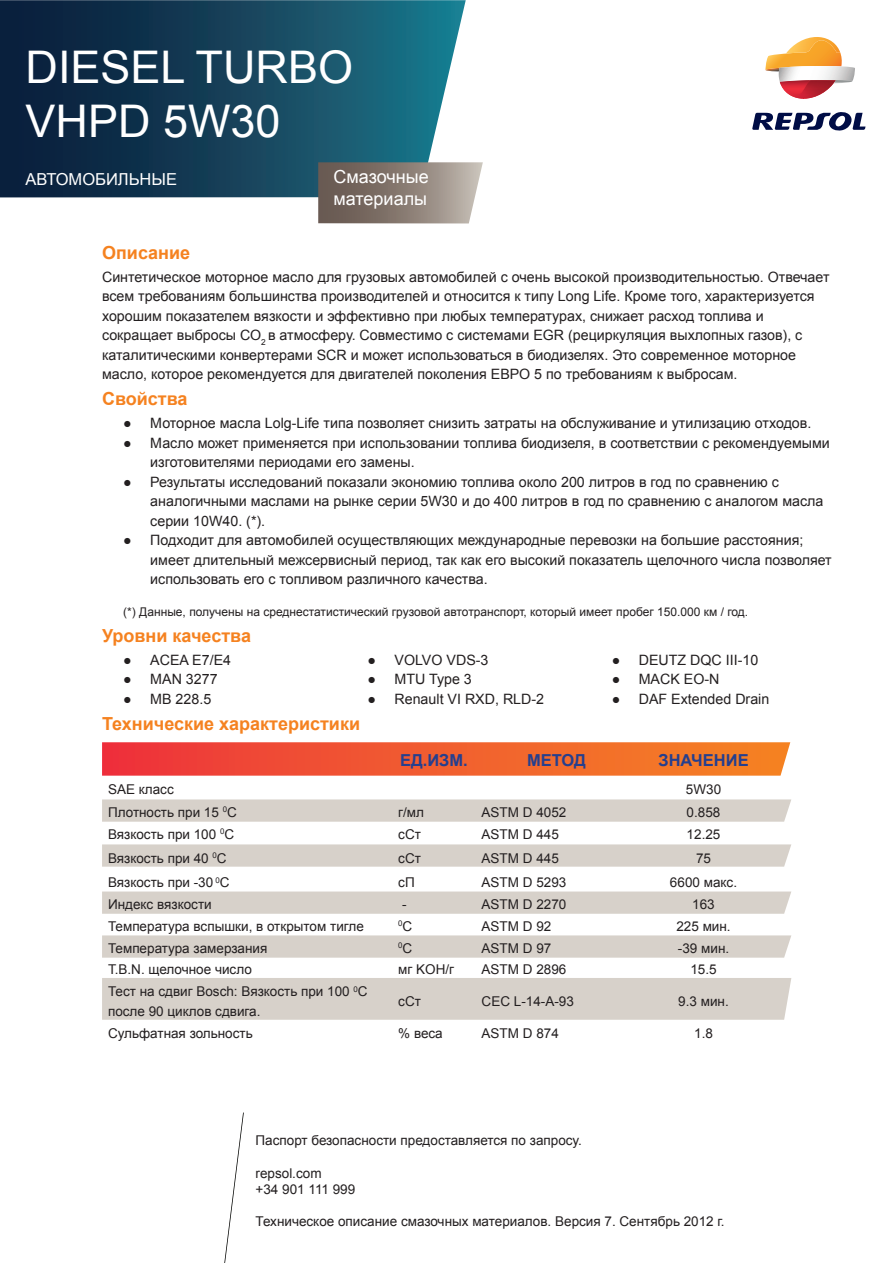
<style>
.page{position:relative;width:893px;height:1263px;background:#fff}
.page>*{position:absolute;margin:0;border:0;box-sizing:border-box;transform-origin:0 0}
.t1{font:45px/54px "Arial";color:#fff}
.t2{font:700 18px "Arial";color:#f58220}
.t3{font:18px "Arial";color:#fff}
.t4{font:700 16.5px "Arial";color:#253f8e}
.t5{font:16.5px "Arial";color:#fff}
.TDS_Text{font:14.25px/19.5px "Arial";color:#231f20}
.TDS_Table{font:13.5px/19.5px "Arial";color:#231f20}
.t6{font:12px "Arial";color:#231f20}
.TDS_Table-2{font:7.8px "Arial";color:#231f20}
.s1{font-size:13.5px}
</style>
<div class="page">
<svg style="left:0;top:0;width:466px;height:197px;background:#1b4860"></svg>
<svg style="left:318px;top:162px;width:165px;height:61px;background:#8f837b"></svg>
<svg style="left:224px;top:1112px;width:20px;height:151px"></svg>
<svg style="left:765px;top:37px;width:90px;height:62px"></svg>
<svg style="left:752px;top:112px;width:113px;height:19px"></svg>
<svg style="left:102px;top:742px;width:688px;height:34px;background:#f16034"></svg>
<svg style="left:102px;top:799px;width:689px;height:23px;background:#d8d2cb"></svg>
<svg style="left:102px;top:844px;width:689px;height:23px;background:#d8d2cb"></svg>
<svg style="left:102px;top:891px;width:689px;height:23px;background:#d8d2cb"></svg>
<svg style="left:102px;top:935px;width:689px;height:23px;background:#d8d2cb"></svg>
<div style="left:102px;top:978px;width:689px;height:42px;background:#d7d1ca"></div>
<p class="t1" style="left:26px;top:40px;width:329px">DIESEL TURBO<br>VHPD 5W30</p>
<p class="t5" style="left:26px;top:169px;width:153px">АВТОМОБИЛЬНЫЕ</p>
<p class="t3" style="left:334px;top:165px;width:97px">Смазочные</p>
<p class="t3" style="left:334px;top:186px;width:95px">материалы</p>
<p class="t2" style="left:102px;top:240px;width:90px">Описание</p>
<p class="TDS_Text" style="left:102px;top:267px;width:729px">Синтетическое моторное масло для грузовых автомобилей с очень высокой производительностью. Отвечает всем требованиям большинства производителей и относится к типу Long Life. Кроме того, характеризуется хорошим показателем вязкости и эффективно при любых температурах, снижает расход топлива и сокращает выбросы СО<sub>2</sub> в атмосферу. Совместимо с системами EGR (рециркуляция выхлопных газов), c каталитическими конвертерами SCR и может использоваться в биодизелях. Это современное моторное масло, которое рекомендуется для двигателей поколения ЕВРО 5 по требованиям к выбросам.</p>
<p class="t2" style="left:102px;top:387px;width:87px">Свойства</p>
<p class="TDS_Text" style="left:123px;top:414px;width:690px">● Моторное масла Lolg-Life типа позволяет снизить затраты на обслуживание и утилизацию отходов.</p>
<p class="TDS_Text" style="left:150px;top:433px;width:681px;text-indent:-27px">● Масло может применяется при использовании топлива биодизеля, в соответствии с рекомендуемыми изготовителями периодами его замены.</p>
<p class="TDS_Text" style="left:150px;top:472px;width:675px;text-indent:-27px">● Результаты исследований показали экономию топлива около 200 литров в год по сравнению с аналогичными маслами на рынке серии 5W30 и до 400 литров в год по сравнению с аналогом масла серии 10W40. (*).</p>
<p class="TDS_Text" style="left:150px;top:531px;width:683px;text-indent:-27px">● Подходит для автомобилей осуществляющих международные перевозки на большие расстояния; имеет длительный межсервисный период, так как его высокий показатель щелочного числа позволяет использовать его с топливом различного качества.</p>
<p class="t6" style="left:123px;top:604px;width:626px">(*) Данные, получены на среднестатистический грузовой автотранспорт, который имеет пробег 150.000 км / год.</p>
<p class="t2" style="left:102px;top:623px;width:150px">Уровни качества</p>
<p class="TDS_Text" style="left:123px;top:650px;width:109px">● ACEA E7/E4</p>
<p class="TDS_Text" style="left:123px;top:670px;width:96px">● MAN 3277</p>
<p class="TDS_Text" style="left:123px;top:689px;width:89px">● MB 228.5</p>
<p class="t2" style="left:102px;top:712px;width:260px">Технические характеристики</p>
<p class="TDS_Text" style="left:367px;top:650px;width:122px">● VOLVO VDS-3</p>
<p class="TDS_Text" style="left:367px;top:670px;width:106px">● MTU Type 3</p>
<p class="TDS_Text" style="left:367px;top:689px;width:178px">● Renault VI RXD, RLD-2</p>
<p class="TDS_Text" style="left:612px;top:650px;width:148px">● DEUTZ DQC III-10</p>
<p class="TDS_Text" style="left:612px;top:670px;width:109px">● MACK EO-N</p>
<p class="TDS_Text" style="left:612px;top:689px;width:159px">● DAF Extended Drain</p>
<p class="t4" style="left:400px;top:749px;width:69px">ЕД.ИЗМ.</p>
<p class="t4" style="left:527px;top:749px;width:60px">МЕТОД</p>
<p class="t4" style="left:658px;top:749px;width:92px">ЗНАЧЕНИЕ</p>
<p class="TDS_Table" style="left:108px;top:779px;width:67px">SAE класс</p>
<p class="TDS_Table" style="left:686px;top:779px;width:37px">5W30</p>
<p class="TDS_Table" style="left:108px;top:802px;width:130px">Плотность при 15 <sup>0</sup>С</p>
<p class="TDS_Table" style="left:398px;top:802px;width:27px">г/мл</p>
<p class="TDS_Table" style="left:482px;top:802px;width:86px">ASTM D 4052</p>
<p class="TDS_Table" style="left:687px;top:802px;width:35px">0.858</p>
<p class="TDS_Table" style="left:108px;top:824px;width:128px">Вязкость при 100 <sup>0</sup>С</p>
<p class="TDS_Table" style="left:398px;top:824px;width:24px">сСт</p>
<p class="TDS_Table" style="left:482px;top:824px;width:79px">ASTM D 445</p>
<p class="TDS_Table" style="left:687px;top:824px;width:35px">12.25</p>
<p class="TDS_Table" style="left:108px;top:848px;width:120px">Вязкость при 40 <sup>0</sup>С</p>
<p class="TDS_Table" style="left:398px;top:848px;width:24px">сСт</p>
<p class="TDS_Table" style="left:482px;top:848px;width:79px">ASTM D 445</p>
<p class="TDS_Table" style="left:696px;top:848px;width:17px">75</p>
<p class="TDS_Table" style="left:108px;top:873px;width:123px">Вязкость при -30 <sup>0</sup>С</p>
<p class="TDS_Table" style="left:398px;top:873px;width:18px">сП</p>
<p class="TDS_Table" style="left:482px;top:873px;width:86px">ASTM D 5293</p>
<p class="TDS_Table" style="left:670px;top:873px;width:69px">6600 макс.</p>
<p class="TDS_Table" style="left:108px;top:894px;width:105px">Индекс вязкости</p>
<p class="TDS_Table" style="left:402px;top:894px;width:6px">-</p>
<p class="TDS_Table" style="left:482px;top:894px;width:86px">ASTM D 2270</p>
<p class="TDS_Table" style="left:692px;top:894px;width:24px">163</p>
<p class="TDS_Table" style="left:108px;top:916px;width:257px">Температура вспышки, в открытом тигле</p>
<p class="TDS_Table-2" style="left:398px;top:918px;width:16px">0<span class="s1">С</span></p>
<p class="TDS_Table" style="left:482px;top:916px;width:71px">ASTM D 92</p>
<p class="TDS_Table" style="left:676px;top:916px;width:56px">225 мин.</p>
<p class="TDS_Table" style="left:108px;top:938px;width:161px">Температура замерзания</p>
<p class="TDS_Table-2" style="left:398px;top:940px;width:16px">0<span class="s1">С</span></p>
<p class="TDS_Table" style="left:482px;top:938px;width:71px">ASTM D 97</p>
<p class="TDS_Table" style="left:678px;top:938px;width:53px">-39 мин.</p>
<p class="TDS_Table" style="left:108px;top:960px;width:145px">T.B.N. щелочное число</p>
<p class="TDS_Table" style="left:398px;top:960px;width:57px">мг KOH/г</p>
<p class="TDS_Table" style="left:482px;top:960px;width:86px">ASTM D 2896</p>
<p class="TDS_Table" style="left:690px;top:960px;width:28px">15.5</p>
<p class="TDS_Table" style="left:108px;top:982px;width:261px">Тест на сдвиг Bosch: Вязкость при 100 <sup>0</sup>С после 90 циклов сдвига.</p>
<p class="TDS_Table" style="left:398px;top:991px;width:24px">сСт</p>
<p class="TDS_Table" style="left:482px;top:991px;width:94px">CEC L-14-A-93</p>
<p class="TDS_Table" style="left:678px;top:991px;width:52px">9.3 мин.</p>
<p class="TDS_Table" style="left:108px;top:1023px;width:146px">Сульфатная зольность</p>
<p class="TDS_Table" style="left:398px;top:1023px;width:46px">% веса</p>
<p class="TDS_Table" style="left:482px;top:1023px;width:79px">ASTM D 874</p>
<p class="TDS_Table" style="left:694px;top:1023px;width:20px">1.8</p>
<p class="TDS_Table" style="left:256px;top:1131px;width:328px">Паспорт безопасности предоставляется по запросу.</p>
<p class="TDS_Table" style="left:256px;top:1163px;width:68px">repsol.com</p>
<p class="TDS_Table" style="left:256px;top:1179px;width:101px">+34 901 111 999</p>
<p class="TDS_Table" style="left:256px;top:1212px;width:470px">Техническое описание смазочных материалов. Версия 7. Сентябрь 2012 г.</p>
</div>
